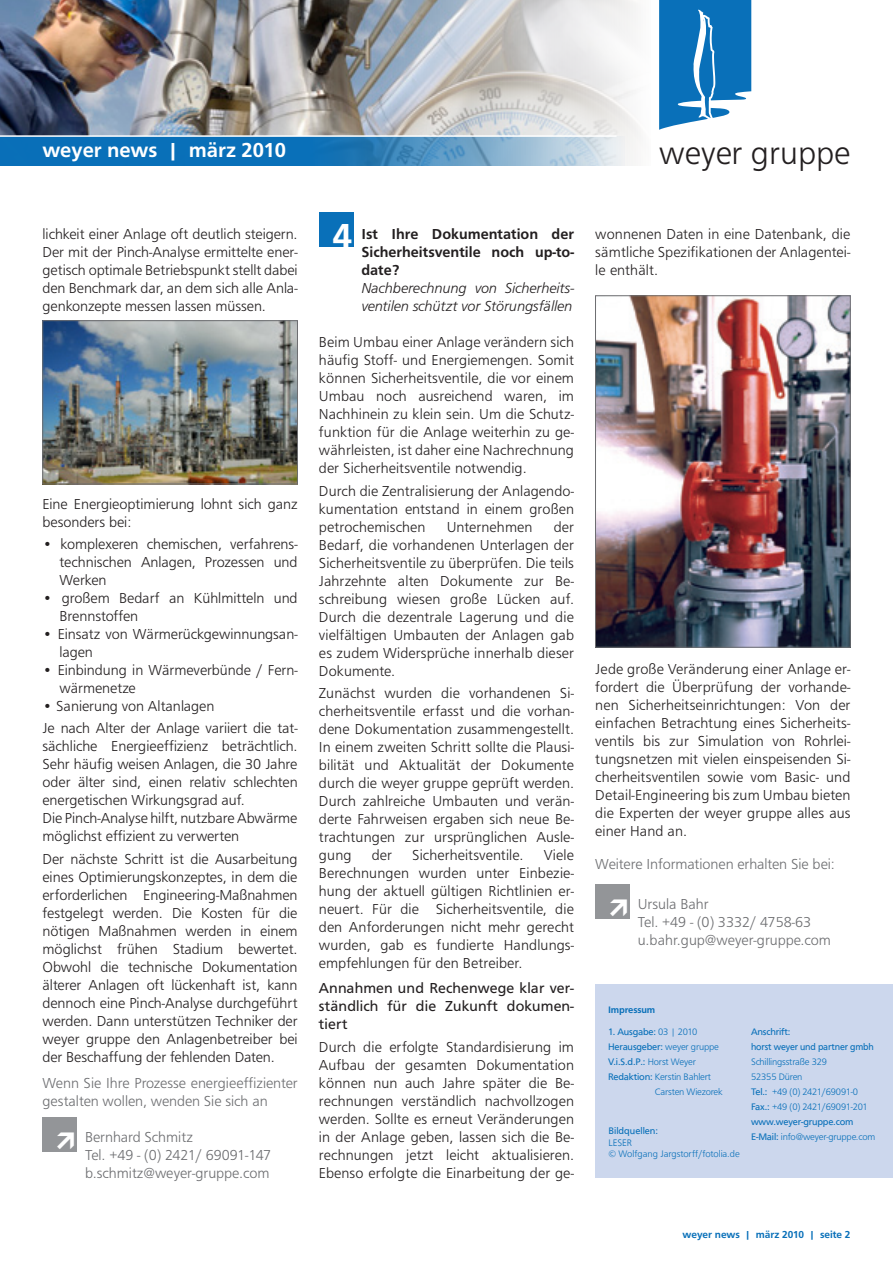
<style>
.page{position:relative;width:893px;height:1263px;background:#fff}
.page>*{position:absolute;margin:0;border:0;box-sizing:border-box;transform-origin:0 0}
.t1{font:500 36px "Front Page";color:#fff}
.t2{font:300 33.75px "Front Page";color:#231f20}
.t3{font:500 21px "Front Page";color:#fff}
.t4{font:300 15px/18px "Front Page";color:#231f20;text-align:justify}
.t5{font:300 15px/18px "Front Page";letter-spacing:-.005em;color:#6c6d70}
.t6{font:15px/18px "Front Page";letter-spacing:.01em;color:#231f20;text-align:justify}
.t7{font:italic 300 15px/18px "Front Page";letter-spacing:-.005em;color:#231f20}
.t8{font:500 15px/18px "Front Page";color:#231f20;text-align:justify}
.t9{font:300 15px "Front Page";letter-spacing:-.025em;color:#6c6d70}
.t10{font:500 10.5px "Front Page";color:#0970b9}
.t11{font:300 9.75px/15px "Front Page";letter-spacing:-.015em;color:#0970b9}
.t12{font:9.75px "Front Page";letter-spacing:-.015em;color:#0970b9}
.t13{font:300 9.75px "Front Page";letter-spacing:-.005em;color:#0970b9}
.t14{font:9.75px "Front Page";letter-spacing:-.015em;color:#0970b9;scale:.96 1}
.t15{font:500 9.75px "Front Page";letter-spacing:-.015em;color:#0970b9}
.s1{font-weight:300}
.s2{font-weight:400}
</style>
<div class="page">
<img style="left:0;top:0;width:641px;height:166px">
<svg style="left:659px;top:0;width:92px;height:130px"></svg>
<svg style="left:0;top:136px;width:625px;height:30px;background:#3d8ac1"></svg>
<hr style="left:0;top:135px;width:617px;height:2px;background:#fff">
<div style="left:319px;top:213px;width:35px;height:34px;background:#0970b9"></div>
<div style="left:595px;top:984px;width:298px;height:194px;background:#ccd7ed"></div>
<div style="left:43px;top:1117px;width:34px;height:35px;background:#939598"></div>
<img style="left:45px;top:322px;width:251px;height:160px">
<div style="left:43px;top:320px;width:255px;height:164px;border:1px solid #6c6d70"></div>
<div style="left:595px;top:884px;width:35px;height:35px;background:#939598"></div>
<img style="left:597px;top:298px;width:251px;height:347px">
<div style="left:595px;top:296px;width:255px;height:351px;border:1px solid #6c6d70"></div>
<p class="t3" style="left:43px;top:138px;width:245px">weyer news | märz 2010</p>
<p class="t2" style="left:659px;top:134px;width:193px">weyer gruppe</p>
<p class="t4" style="left:43px;top:225px;width:257px">lichkeit einer Anlage oft deutlich steigern.<br>Der mit der Pinch-Analyse ermittelte ener&shy;getisch optimale Betriebspunkt stellt dabei den Benchmark dar, an dem sich alle Anla&shy;genkonzepte messen lassen müssen.</p>
<p class="t4" style="left:43px;top:495px;width:257px">Eine Energieoptimierung lohnt sich ganz besonders bei:</p>
<p class="t4" style="left:60px;top:535px;width:240px;text-indent:-17px">• komplexeren chemischen, verfahrens&shy;technischen Anlagen, Prozessen und Werken</p>
<p class="t4" style="left:60px;top:589px;width:240px;text-indent:-17px">• großem Bedarf an Kühlmitteln und<br>Brennstoffen</p>
<p class="t4" style="left:60px;top:625px;width:240px;text-indent:-17px">• Einsatz von Wärmerückgewinnungsan&shy;lagen</p>
<p class="t4" style="left:60px;top:661px;width:240px;text-indent:-17px">• Einbindung in Wärmeverbünde / Fern&shy;wärmenetze</p>
<p class="t4" style="left:43px;top:697px;width:173px">• Sanierung von Altanlagen</p>
<p class="t4" style="left:43px;top:719px;width:257px">Je nach Alter der Anlage variiert die tat&shy;sächliche Energieeffizienz beträchtlich.<br>Sehr häufig weisen Anlagen, die 30 Jahre oder älter sind, einen relativ schlechten energetischen Wirkungsgrad auf.</p>
<p class="t4" style="left:43px;top:809px;width:257px">Die Pinch-Analyse hilft, nutzbare Abwärme möglichst effizient zu verwerten</p>
<p class="t4" style="left:43px;top:850px;width:257px">Der nächste Schritt ist die Ausarbeitung eines Optimierungskonzeptes, in dem die erforderlichen Engineering-Maßnahmen festgelegt werden. Die Kosten für die nötigen Maßnahmen werden in einem möglichst frühen Stadium bewertet.<br>Obwohl die technische Dokumentation älterer Anlagen oft lückenhaft ist, kann dennoch eine Pinch-Analyse durchgeführt werden. Dann unterstützen Techniker der weyer gruppe den Anlagenbetreiber bei der Beschaffung der fehlenden Daten.</p>
<p class="t5" style="left:43px;top:1074px;width:257px">Wenn Sie Ihre Prozesse energieeffizienter gestalten wollen, wenden Sie sich an</p>
<p class="t5" style="left:85px;top:1128px;width:109px">Bernhard Schmitz</p>
<p class="t9" style="left:85px;top:1147px;width:188px">Tel. +49 - (0) 2421/ 69091-147</p>
<p class="t5" style="left:85px;top:1164px;width:186px">b.schmitz@weyer-gruppe.com</p>
<p class="t1" style="left:333px;top:215px;width:21px">4</p>
<p class="t8" style="left:361px;top:225px;width:214px">Ist Ihre Dokumentation der Sicherheitsventile noch up-to&shy;date?</p>
<p class="t7" style="left:361px;top:279px;width:214px">Nachberechnung von Sicherheits&shy;ventilen schützt vor Störungsfällen</p>
<p class="t4" style="left:319px;top:333px;width:257px">Beim Umbau einer Anlage verändern sich häufig Stoff- und Energiemengen. Somit können Sicherheitsventile, die vor einem Umbau noch ausreichend waren, im Nachhinein zu klein sein. Um die Schutz&shy;funktion für die Anlage weiterhin zu ge&shy;währleisten, ist daher eine Nachrechnung der Sicherheitsventile notwendig.</p>
<p class="t4" style="left:319px;top:482px;width:257px">Durch die Zentralisierung der Anlagendo&shy;kumentation entstand in einem großen petrochemischen</p>
<p class="t4" style="left:319px;top:518px;width:257px;text-indent:235px">der Bedarf, die vorhandenen Unterlagen der Sicherheitsventile zu überprüfen. Die teils Jahrzehnte alten Dokumente zur Be&shy;schreibung wiesen große Lücken auf.<br>Durch die dezentrale Lagerung und die vielfältigen Umbauten der Anlagen gab es zudem Widersprüche innerhalb dieser Dokumente.</p>
<p class="t4" style="left:319px;top:684px;width:257px">Zunächst wurden die vorhandenen Si&shy;cherheitsventile erfasst und die vorhan&shy;dene Dokumentation zusammengestellt.<br>In einem zweiten Schritt sollte die Plausi&shy;bilität und Aktualität der Dokumente durch die weyer gruppe geprüft werden.<br>Durch zahlreiche Umbauten und verän&shy;derte Fahrweisen ergaben sich neue Be&shy;trachtungen zur ursprünglichen Ausle&shy;gung</p>
<p class="t4" style="left:447px;top:518px;width:87px">Unternehmen</p>
<p class="t4" style="left:319px;top:846px;width:257px;text-indent:225px">Viele Berechnungen wurden unter Einbezie&shy;hung der aktuell gültigen Richtlinien er&shy;neuert. Für die Sicherheitsventile, die den Anforderungen nicht mehr gerecht wurden, gab es fundierte Handlungs&shy;empfehlungen für den Betreiber.</p>
<p class="t6" style="left:319px;top:979px;width:257px">Annahmen und Rechenwege klar ver&shy;ständlich für die Zukunft dokumen&shy;tiert</p>
<p class="t4" style="left:319px;top:1038px;width:257px">Durch die erfolgte Standardisierung im Aufbau der gesamten Dokumentation können nun auch Jahre später die Be&shy;rechnungen verständlich nachvollzogen werden. Sollte es erneut Veränderungen in der Anlage geben, lassen sich die Be&shy;rechnungen jetzt leicht aktualisieren.<br>Ebenso erfolgte die Einarbeitung der ge-</p>
<p class="t4" style="left:372px;top:846px;width:22px">der</p>
<p class="t4" style="left:412px;top:846px;width:113px">Sicherheitsventile.</p>
<p class="t4" style="left:595px;top:225px;width:257px">wonnenen Daten in eine Datenbank, die sämtliche Spezifikationen der Anlagentei&shy;le enthält.</p>
<p class="t4" style="left:595px;top:660px;width:257px">Jede große Veränderung einer Anlage er&shy;fordert die Überprüfung der vorhande&shy;nen Sicherheitseinrichtungen: Von der einfachen Betrachtung eines Sicherheits&shy;ventils bis zur Simulation von Rohrlei&shy;tungsnetzen mit vielen einspeisenden Si&shy;cherheitsventilen sowie vom Basic- und Detail-Engineering bis zum Umbau bieten die Experten der weyer gruppe alles aus einer Hand an.</p>
<p class="t5" style="left:595px;top:855px;width:241px">Weitere Informationen erhalten Sie bei:</p>
<p class="t5" style="left:638px;top:895px;width:72px">Ursula Bahr</p>
<p class="t5" style="left:638px;top:913px;width:175px">Tel. +49 - (0) 3332/ 4758-63</p>
<p class="t5" style="left:638px;top:931px;width:195px">u.bahr.gup@weyer-gruppe.com</p>
<p class="t15" style="left:608px;top:1004px;width:49px">Impressum</p>
<p class="t12" style="left:608px;top:1026px;width:91px">1. Ausgabe: <span class="s1">03 | 2010</span></p>
<p class="t12" style="left:608px;top:1041px;width:112px">Herausgeber: <span class="s1">weyer gruppe</span></p>
<p class="t12" style="left:608px;top:1056px;width:89px">V.i.S.d.P.: <span class="s1">Horst Weyer</span></p>
<p class="t11" style="left:655px;top:1069px;width:69px;text-indent:-47px"><span class="s2">Redaktion:</span> Kerstin Bahlert<br>Carsten Wiezorek</p>
<p class="t12" style="left:608px;top:1125px;width:51px">Bildquellen:</p>
<p class="t13" style="left:608px;top:1137px;width:25px">LESER</p>
<p class="t13" style="left:608px;top:1148px;width:133px">© Wolfgang Jargstorff/fotolia.de</p>
<p class="t12" style="left:751px;top:1026px;width:41px">Anschrift:</p>
<p class="t14" style="left:751px;top:1041px;width:129px">horst weyer und partner gmbh</p>
<p class="t11" style="left:751px;top:1054px;width:78px">Schillingsstraße 329<br>52355 Düren</p>
<p class="t11" style="left:751px;top:1084px;width:108px"><span class="s2">Tel.:</span> +49 (0) 2421/69091-0</p>
<p class="t11" style="left:751px;top:1099px;width:118px"><span class="s2">Fax.:</span> +49 (0) 2421/69091-201</p>
<p class="t12" style="left:751px;top:1116px;width:104px">www.weyer-gruppe.com</p>
<p class="t11" style="left:751px;top:1129px;width:126px"><span class="s2">E-Mail:</span> info@weyer-gruppe.com</p>
<p class="t10" style="left:682px;top:1228px;width:169px">weyer news | märz 2010 | seite 2</p>
</div>
